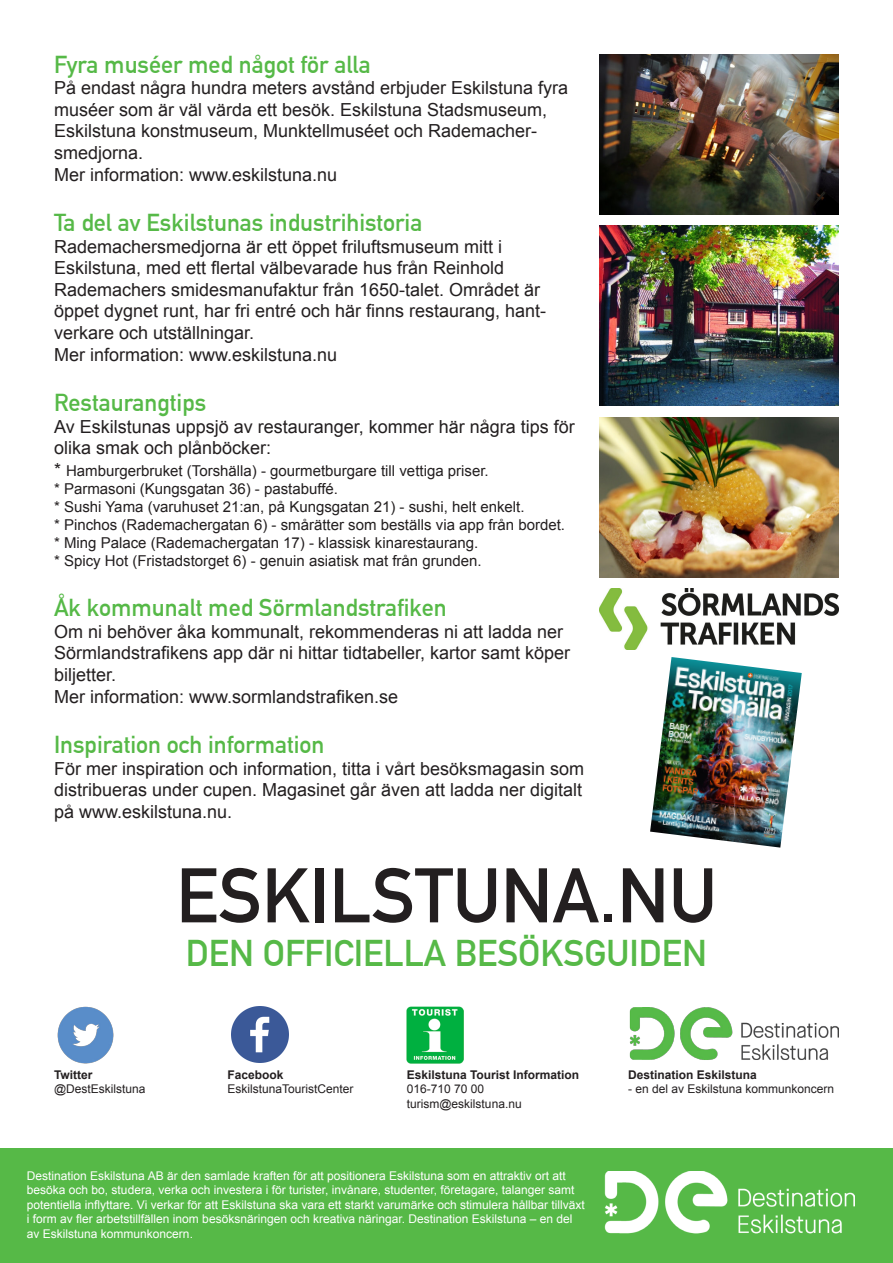
<style>
.page{position:relative;width:893px;height:1263px;background:#fff}
.page>*{position:absolute;margin:0;border:0;box-sizing:border-box;transform-origin:0 0}
.t1{font:700 75.9px "DIN Alternate";color:#231f20}
.t2{font:700 36.45px "DIN Alternate";color:#56b947}
.t3{font:700 24px "DIN Alternate";color:#56b947}
.t4{font:18px/21.6px "Arial";color:#231f20}
.t5{font:15px "Arial";color:#231f20}
.t6{font:12px/14.4px "Arial";color:#fff}
.t7{font:12px "Arial";color:#231f20}
.t8{font:700 12px "Arial";color:#231f20}
.s1{font-size:18px}
</style>
<div class="page">
<div style="left:0;top:1148px;width:893px;height:115px;background:#56b947"></div>
<img style="left:604px;top:1172px;width:251px;height:62px">
<img style="left:407px;top:1006px;width:56px;height:57px">
<img style="left:232px;top:1006px;width:57px;height:57px">
<img style="left:629px;top:1007px;width:210px;height:53px">
<img style="left:599px;top:54px;width:240px;height:161px">
<img style="left:599px;top:225px;width:240px;height:180px">
<img style="left:599px;top:588px;width:240px;height:61px">
<img style="left:599px;top:418px;width:240px;height:159px">
<img style="left:650px;top:657px;width:152px;height:190px">
<img style="left:57px;top:1006px;width:57px;height:58px">
<p class="t3" style="left:54px;top:46px;width:318px">Fyra muséer med något för alla</p>
<p class="t4" style="left:54px;top:77px;width:516px">På endast några hundra meters avstånd erbjuder Eskilstuna fyra muséer som är väl värda ett besök. Eskilstuna Stadsmuseum, Eskilstuna konstmuseum, Munktellmuséet och Rademacher&shy;smedjorna.</p>
<p class="t4" style="left:54px;top:164px;width:285px">Mer information: www.eskilstuna.nu</p>
<p class="t3" style="left:54px;top:204px;width:370px">Ta del av Eskilstunas industrihistoria</p>
<p class="t4" style="left:54px;top:236px;width:493px">Rademachersmedjorna är ett öppet friluftsmuseum mitt i Eskilstuna, med ett flertal välbevarade hus från Reinhold Rademachers smidesmanufaktur från 1650-talet. Området är öppet dygnet runt, har fri entré och här finns restaurang, hant&shy;verkare och utställningar.</p>
<p class="t4" style="left:54px;top:344px;width:285px">Mer information: www.eskilstuna.nu</p>
<p class="t3" style="left:54px;top:384px;width:154px">Restaurangtips</p>
<p class="t4" style="left:54px;top:416px;width:522px">Av Eskilstunas uppsjö av restauranger, kommer här några tips för olika smak och plånböcker:</p>
<p class="t5" style="left:54px;top:461px;width:436px"><span class="s1">*</span> Hamburgerbruket (Torshälla) - gourmetburgare till vettiga priser.</p>
<p class="t5" style="left:54px;top:479px;width:286px">* Parmasoni (Kungsgatan 36) - pastabuffé.</p>
<p class="t5" style="left:54px;top:497px;width:472px">* Sushi Yama (varuhuset 21:an, på Kungsgatan 21) - sushi, helt enkelt.</p>
<p class="t5" style="left:54px;top:515px;width:513px">* Pinchos (Rademachergatan 6) - smårätter som beställs via app från bordet.</p>
<p class="t5" style="left:54px;top:533px;width:426px">* Ming Palace (Rademachergatan 17) - klassisk kinarestaurang.</p>
<p class="t5" style="left:54px;top:551px;width:429px">* Spicy Hot (Fristadstorget 6) - genuin asiatisk mat från grunden.</p>
<p class="t3" style="left:54px;top:589px;width:394px">Åk kommunalt med Sörmlandstrafiken</p>
<p class="t4" style="left:54px;top:621px;width:518px">Om ni behöver åka kommunalt, rekommenderas ni att ladda ner<br>Sörmlandstrafikens app där ni hittar tidtabeller, kartor samt köper biljetter.</p>
<p class="t4" style="left:54px;top:686px;width:346px">Mer information: www.sormlandstrafiken.se</p>
<p class="t3" style="left:54px;top:726px;width:272px">Inspiration och information</p>
<p class="t4" style="left:54px;top:758px;width:532px;text-align:justify">För mer inspiration och information, titta i vårt besöksmagasin som distribueras under cupen. Magasinet går även att ladda ner digitalt på www.eskilstuna.nu.</p>
<p class="t1" style="left:176px;top:838px;width:542px">ESKILSTUNA.NU</p>
<p class="t2" style="left:186px;top:925px;width:523px">DEN OFFICIELLA BESÖKSGUIDEN</p>
<p class="t8" style="left:54px;top:1067px;width:40px">Twitter</p>
<p class="t7" style="left:54px;top:1081px;width:93px">@DestEskilstuna</p>
<p class="t8" style="left:227px;top:1067px;width:58px">Facebook</p>
<p class="t7" style="left:227px;top:1081px;width:128px">EskilstunaTouristCenter</p>
<p class="t8" style="left:407px;top:1067px;width:174px">Eskilstuna Tourist Information</p>
<p class="t7" style="left:407px;top:1081px;width:79px">016-710 70 00</p>
<p class="t7" style="left:407px;top:1096px;width:116px">turism@eskilstuna.nu</p>
<p class="t8" style="left:628px;top:1067px;width:130px">Destination Eskilstuna</p>
<p class="t7" style="left:628px;top:1081px;width:208px">- en del av Eskilstuna kommunkoncern</p>
<p class="t6" style="left:27px;top:1169px;width:559px">Destination Eskilstuna AB är den samlade kraften för att positionera Eskilstuna som en attraktiv ort att besöka och bo, studera, verka och investera i för turister, invånare, studenter, företagare, talanger samt potentiella inflyttare. Vi verkar för att Eskilstuna ska vara ett starkt varumärke och stimulera hållbar tillväxt i form av fler arbetstillfällen inom besöksnäringen och kreativa näringar. Destination Eskilstuna – en del av Eskilstuna kommunkoncern.</p>
</div>
